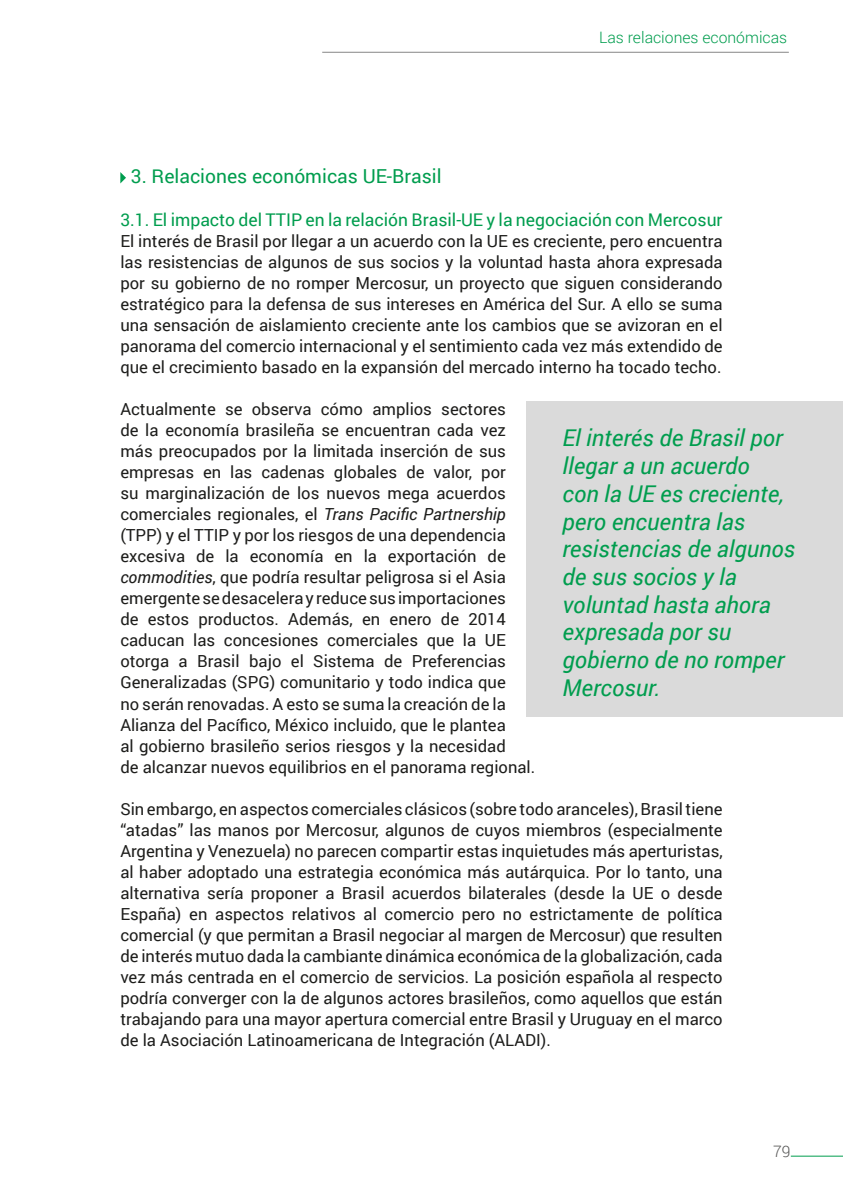
<style>
.page{position:relative;width:843px;height:1190px;background:#fff}
.page>*{position:absolute;margin:0;border:0;box-sizing:border-box;transform-origin:0 0}
.Pie_de_pagina{font:italic 23.1px/27.7px "Roboto";color:#009d4e}
.Heading_1{font:19.25px "Roboto";color:#009d4e}
.Heading_2{font:17.5px "Roboto";color:#009d4e}
.Párrafo_de_lista1{font:16.62px/21px "Roboto";color:#1d1d1b;text-align:justify}
.t1{font:300 15.75px "Roboto";color:#009d4e}
.t2{font:300 15.75px "Roboto";color:#575756}
.s1{font-style:italic}
</style>
<div class="page">
<hr style="left:790px;top:1155px;width:52px;height:1px;background:#009d4e">
<hr style="left:322px;top:52px;width:466px;height:1px;background:#878787">
<svg style="left:120px;top:172px;width:6px;height:11px"></svg>
<div style="left:525px;top:401px;width:317px;height:315px;background:#dadada"></div>
<p class="t1" style="left:599px;top:27px;width:189px">Las relaciones económicas</p>
<p class="Heading_1" style="left:131px;top:163px;width:312px">3. Relaciones económicas UE-Brasil</p>
<p class="Heading_2" style="left:120px;top:208px;width:603px">3.1. El impacto del TTIP en la relación Brasil-UE y la negociación con Mercosur</p>
<p class="Párrafo_de_lista1" style="left:120px;top:230px;width:603px">El interés de Brasil por llegar a un acuerdo con la UE es creciente, pero encuentra las resistencias de algunos de sus socios y la voluntad hasta ahora expresada por su gobierno de no romper Mercosur, un proyecto que siguen considerando estratégico para la defensa de sus intereses en América del Sur. A ello se suma una sensación de aislamiento creciente ante los cambios que se avizoran en el panorama del comercio internacional y el sentimiento cada vez más extendido de que el crecimiento basado en la expansión del mercado interno ha tocado techo.</p>
<p class="Párrafo_de_lista1" style="left:120px;top:398px;width:416px;text-align:left">Actualmente se observa cómo amplios sectores<br>de la economía brasileña se encuentran cada vez más preocupados por la limitada inserción de sus empresas en las cadenas globales de valor, por<br>su marginalización de los nuevos mega acuerdos comerciales regionales, el <span class="s1">Trans Pacific Partnership </span>(TPP) y el TTIP y por los riesgos de una dependencia excesiva de la economía en la exportación de <span class="s1">commodities</span>, que podría resultar peligrosa si el Asia emergente se desacelera y reduce sus importaciones<br>de estos productos. Además, en enero de 2014 caducan las concesiones comerciales que la UE otorga a Brasil bajo el Sistema de Preferencias Generalizadas (SPG) comunitario y todo indica que<br>no serán renovadas. A esto se suma la creación de la Alianza del Pacífico, México incluido, que le plantea<br>al gobierno brasileño serios riesgos y la necesidad<br>de alcanzar nuevos equilibrios en el panorama regional.</p>
<p class="Párrafo_de_lista1" style="left:120px;top:797px;width:603px">Sin embargo, en aspectos comerciales clásicos (sobre todo aranceles), Brasil tiene “atadas” las manos por Mercosur, algunos de cuyos miembros (especialmente Argentina y Venezuela) no parecen compartir estas inquietudes más aperturistas, al haber adoptado una estrategia económica más autárquica. Por lo tanto, una alternativa sería proponer a Brasil acuerdos bilaterales (desde la UE o desde España) en aspectos relativos al comercio pero no estrictamente de política comercial (y que permitan a Brasil negociar al margen de Mercosur) que resulten de interés mutuo dada la cambiante dinámica económica de la globalización, cada vez más centrada en el comercio de servicios. La posición española al respecto podría converger con la de algunos actores brasileños, como aquellos que están trabajando para una mayor apertura comercial entre Brasil y Uruguay en el marco de la Asociación Latinoamericana de Integración (ALADI).</p>
<p class="Pie_de_pagina" style="left:562px;top:423px;width:234px">El interés de Brasil por llegar a un acuerdo<br>con la UE es creciente, pero encuentra las resistencias de algunos de sus socios y la voluntad hasta ahora expresada por su gobierno de no romper<br>Mercosur.</p>
<p class="t2" style="left:773px;top:1140px;width:19px">79</p>
</div>
